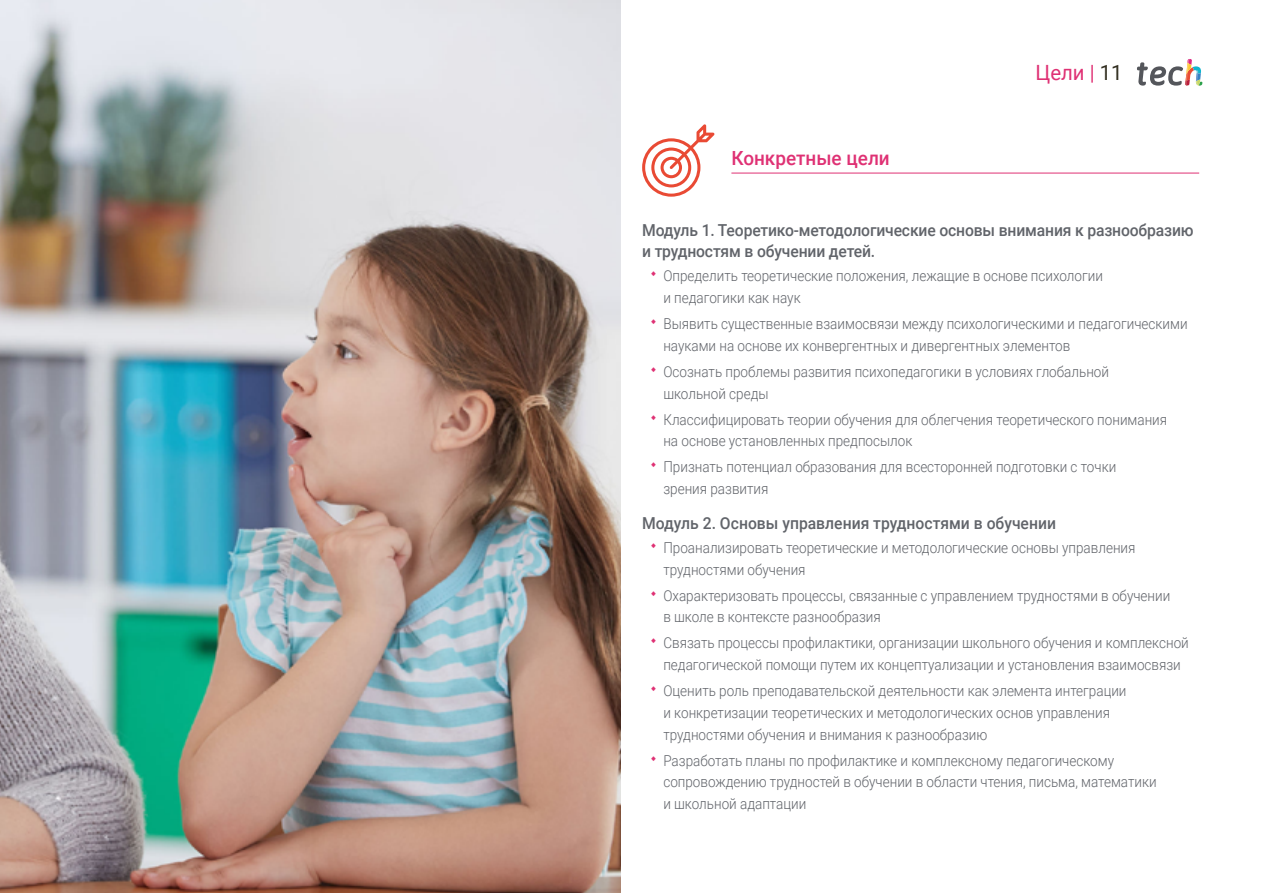
<style>
.page{position:relative;width:1263px;height:893px;background:#fff}
.page>*{position:absolute;margin:0;border:0;box-sizing:border-box;transform-origin:0 0}
.t1{font:21px "Roboto";color:#df3174}
.t2{font:500 19.5px "Roboto";color:#df3174}
.t3{font:500 16.5px/21.8px "Roboto";letter-spacing:-.01em;color:#61646a;scale:.95 1}
.t4{font:300 15px/21.8px "Roboto";color:#61646a;scale:.9 1}
.s1{color:#312e20}
</style>
<div class="page">
<img style="left:0;top:0;width:621px;height:893px">
<hr style="left:731px;top:173px;width:468px;height:1px;background:#df3174">
<svg style="left:1137px;top:59px;width:65px;height:27px"></svg>
<svg style="left:642px;top:124px;width:72px;height:73px"></svg>
<h2 class="t2" style="left:731px;top:144px;width:160px">Конкретные цели</h2>
<h1 class="t1" style="left:1035px;top:57px;width:89px">Цели | <span class="s1">11</span></h1>
<p class="t3" style="left:642px;top:218px;width:582px">Модуль 1. Теоретико-методологические основы внимания к разнообразию и трудностям в обучении детей.</p>
<p class="t4" style="left:663px;top:264px;width:490px">Определить теоретические положения, лежащие в основе психологии и педагогики как наук</p>
<p class="t4" style="left:663px;top:312px;width:584px">Выявить существенные взаимосвязи между психологическими и педагогическими науками на основе их конвергентных и дивергентных элементов</p>
<p class="t4" style="left:663px;top:360px;width:497px">Осознать проблемы развития психопедагогики в условиях глобальной школьной среды</p>
<p class="t4" style="left:663px;top:408px;width:561px">Классифицировать теории обучения для облегчения теоретического понимания на основе установленных предпосылок</p>
<p class="t4" style="left:663px;top:455px;width:505px">Признать потенциал образования для всесторонней подготовки с точки зрения развития</p>
<p class="t3" style="left:642px;top:512px;width:437px">Модуль 2. Основы управления трудностями в обучении</p>
<p class="t4" style="left:663px;top:536px;width:526px">Проанализировать теоретические и методологические основы управления трудностями обучения</p>
<p class="t4" style="left:663px;top:584px;width:565px">Охарактеризовать процессы, связанные с управлением трудностями в обучении в школе в контексте разнообразия</p>
<p class="t4" style="left:663px;top:632px;width:585px">Связать процессы профилактики, организации школьного обучения и комплексной педагогической помощи путем их концептуализации и установления взаимосвязи</p>
<p class="t4" style="left:663px;top:679px;width:516px">Оценить роль преподавательской деятельности как элемента интеграции и конкретизации теоретических и методологических основ управления трудностями обучения и внимания к разнообразию</p>
<p class="t4" style="left:663px;top:749px;width:550px">Разработать планы по профилактике и комплексному педагогическому сопровождению трудностей в обучении в области чтения, письма, математики и школьной адаптации</p>
</div>
